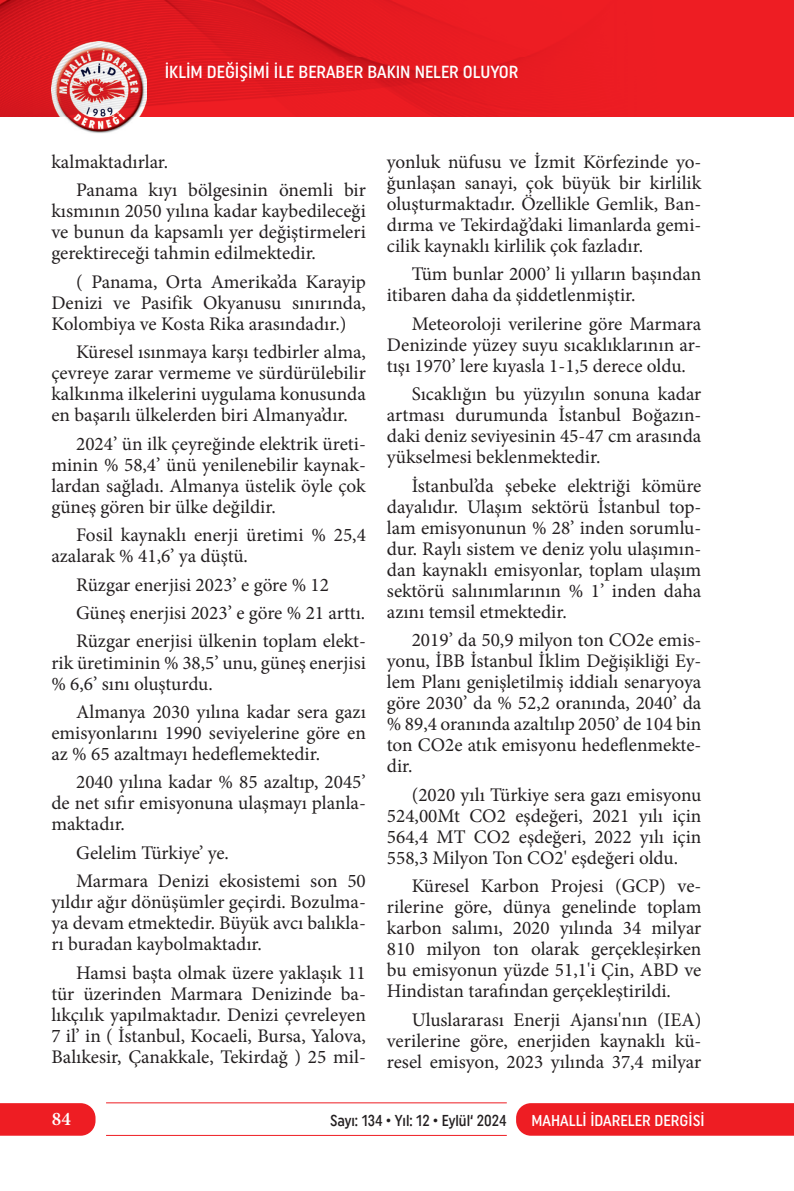
<style>
.page{position:relative;width:794px;height:1191px;background:#fff}
.page>*{position:absolute;margin:0;border:0;box-sizing:border-box;transform-origin:0 0}
.t1{font:19.25px/21px "Minion Pro";color:#231f20;text-align:justify}
.t2{font:600 19.25px "Minion Pro";color:#fff}
.t3{font:500 17.5px "Uniform Condensed";color:#fff}
.t4{font:15.75px "Uniform Condensed 2";color:#231f20;scale:.95 1}
.t5{font:500 15.75px "Uniform Condensed";color:#fff}
</style>
<div class="page">
<div style="left:516px;top:1103px;width:278px;height:32px;background:#ee1d23"></div>
<div style="left:0;top:1103px;width:95px;height:32px;background:#ee1d23"></div>
<hr style="left:106px;top:1102px;width:401px;height:1px;background:#ee1d23">
<hr style="left:106px;top:1135px;width:401px;height:1px;background:#ee1d23">
<img style="left:51px;top:58px;width:96px;height:75px">
<img style="left:0;top:0;width:785px;height:58px">
<img style="left:0;top:58px;width:51px;height:59px">
<img style="left:147px;top:58px;width:638px;height:59px">
<p class="t3" style="left:165px;top:62px;width:355px">İKLİM DEĞİŞİMİ İLE BERABER BAKIN NELER OLUYOR</p>
<p class="t1" style="left:76px;top:148px;width:291px;line-height:28.3px;text-indent:-25px">kalmaktadırlar.<br>Panama kıyı bölgesinin önemli bir</p>
<p class="t1" style="left:51px;top:201px;width:316px">kısmının 2050 yılına kadar kaybedileceği ve bunun da kapsamlı yer değiştirmeleri gerektireceği tahmin edilmektedir.</p>
<p class="t1" style="left:51px;top:271px;width:316px;text-indent:25px">( Panama, Orta Amerika’da Karayip Denizi ve Pasifik Okyanusu sınırında, Kolombiya ve Kosta Rika arasındadır.)</p>
<p class="t1" style="left:51px;top:342px;width:316px;text-indent:25px">Küresel ısınmaya karşı tedbirler alma, çevreye zarar vermeme ve sürdürülebilir kalkınma ilkelerini uygulama konusunda en başarılı ülkelerden biri Almanya’dır.</p>
<p class="t1" style="left:51px;top:433px;width:316px;text-indent:25px">2024’ ün ilk çeyreğinde elektrik üreti&shy;minin % 58,4’ ünü yenilenebilir kaynak&shy;lardan sağladı. Almanya üstelik öyle çok güneş gören bir ülke değildir.</p>
<p class="t1" style="left:51px;top:524px;width:316px;text-indent:25px">Fosil kaynaklı enerji üretimi % 25,4 azalarak % 41,6’ ya düştü.</p>
<p class="t1" style="left:76px;top:570px;width:291px;line-height:28.3px;text-align:left">Rüzgar enerjisi 2023’ e göre % 12<br>Güneş enerjisi 2023’ e göre % 21 arttı.<br>Rüzgar enerjisi ülkenin toplam elekt-</p>
<p class="t1" style="left:51px;top:652px;width:316px">rik üretiminin % 38,5’ unu, güneş enerjisi % 6,6’ sını oluşturdu.</p>
<p class="t1" style="left:51px;top:701px;width:316px;text-indent:25px">Almanya 2030 yılına kadar sera gazı emisyonlarını 1990 seviyelerine göre en az % 65 azaltmayı hedeflemektedir.</p>
<p class="t1" style="left:51px;top:772px;width:316px;text-indent:25px">2040 yılına kadar % 85 azaltıp, 2045’ de net sıfır emisyonuna ulaşmayı planla&shy;maktadır.</p>
<p class="t1" style="left:76px;top:838px;width:291px;line-height:28.3px">Gelelim Türkiye’ ye.<br>Marmara Denizi ekosistemi son 50</p>
<p class="t1" style="left:51px;top:891px;width:316px">yıldır ağır dönüşümler geçirdi. Bozulma&shy;ya devam etmektedir. Büyük avcı balıkla&shy;rı buradan kaybolmaktadır.</p>
<p class="t1" style="left:51px;top:962px;width:316px;text-indent:25px">Hamsi başta olmak üzere yaklaşık 11 tür üzerinden Marmara Denizinde ba&shy;lıkçılık yapılmaktadır. Denizi çevreleyen 7 il’ in ( İstanbul, Kocaeli, Bursa, Yalova, Balıkesir, Çanakkale, Tekirdağ ) 25 mil-</p>
<p class="t1" style="left:387px;top:151px;width:316px">yonluk nüfusu ve İzmit Körfezinde yo&shy;ğunlaşan sanayi, çok büyük bir kirlilik oluşturmaktadır. Özellikle Gemlik, Ban&shy;dırma ve Tekirdağ’daki limanlarda gemi&shy;cilik kaynaklı kirlilik çok fazladır.</p>
<p class="t1" style="left:387px;top:264px;width:316px;text-indent:25px">Tüm bunlar 2000’ li yılların başından itibaren daha da şiddetlenmiştir.</p>
<p class="t1" style="left:387px;top:313px;width:316px;text-indent:25px">Meteoroloji verilerine göre Marmara Denizinde yüzey suyu sıcaklıklarının ar&shy;tışı 1970’ lere kıyasla 1-1,5 derece oldu.</p>
<p class="t1" style="left:387px;top:383px;width:316px;text-indent:25px">Sıcaklığın bu yüzyılın sonuna kadar artması durumunda İstanbul Boğazın&shy;daki deniz seviyesinin 45-47 cm arasında yükselmesi beklenmektedir.</p>
<p class="t1" style="left:387px;top:475px;width:316px;text-indent:25px">İstanbul’da şebeke elektriği kömüre dayalıdır. Ulaşım sektörü İstanbul top&shy;lam emisyonunun % 28’ inden sorumlu&shy;dur. Raylı sistem ve deniz yolu ulaşımın&shy;dan kaynaklı emisyonlar, toplam ulaşım sektörü salınımlarının % 1’ inden daha azını temsil etmektedir.</p>
<p class="t1" style="left:387px;top:629px;width:316px;text-indent:25px">2019’ da 50,9 milyon ton CO2e emis&shy;yonu, İBB İstanbul İklim Değişikliği Ey&shy;lem Planı genişletilmiş iddialı senaryoya göre 2030’ da % 52,2 oranında, 2040’ da % 89,4 oranında azaltılıp 2050’ de 104 bin ton CO2e atık emisyonu hedeflenmekte&shy;dir.</p>
<p class="t1" style="left:387px;top:784px;width:316px;text-indent:25px">(2020 yılı Türkiye sera gazı emisyonu 524,00Mt CO2 eşdeğeri, 2021 yılı için 564,4 MT CO2 eşdeğeri, 2022 yılı için 558,3 Milyon Ton CO2' eşdeğeri oldu.</p>
<p class="t1" style="left:387px;top:875px;width:316px;text-indent:25px">Küresel Karbon Projesi (GCP) ve&shy;rilerine göre, dünya genelinde toplam karbon salımı, 2020 yılında 34 milyar 810 milyon ton olarak gerçekleşirken bu emisyonun yüzde 51,1'i Çin, ABD ve Hindistan tarafından gerçekleştirildi.</p>
<p class="t1" style="left:387px;top:1009px;width:316px;text-indent:25px">Uluslararası Enerji Ajansı'nın (IEA) verilerine göre, enerjiden kaynaklı kü&shy;resel emisyon, 2023 yılında 37,4 milyar</p>
<p class="t2" style="left:52px;top:1105px;width:20px">84</p>
<p class="t4" style="left:330px;top:1111px;width:187px">Sayı: 134 • Yıl: 12 • Eylül‘ 2024</p>
<p class="t5" style="left:531px;top:1111px;width:175px">MAHALLİ İDARELER DERGİSİ</p>
</div>
